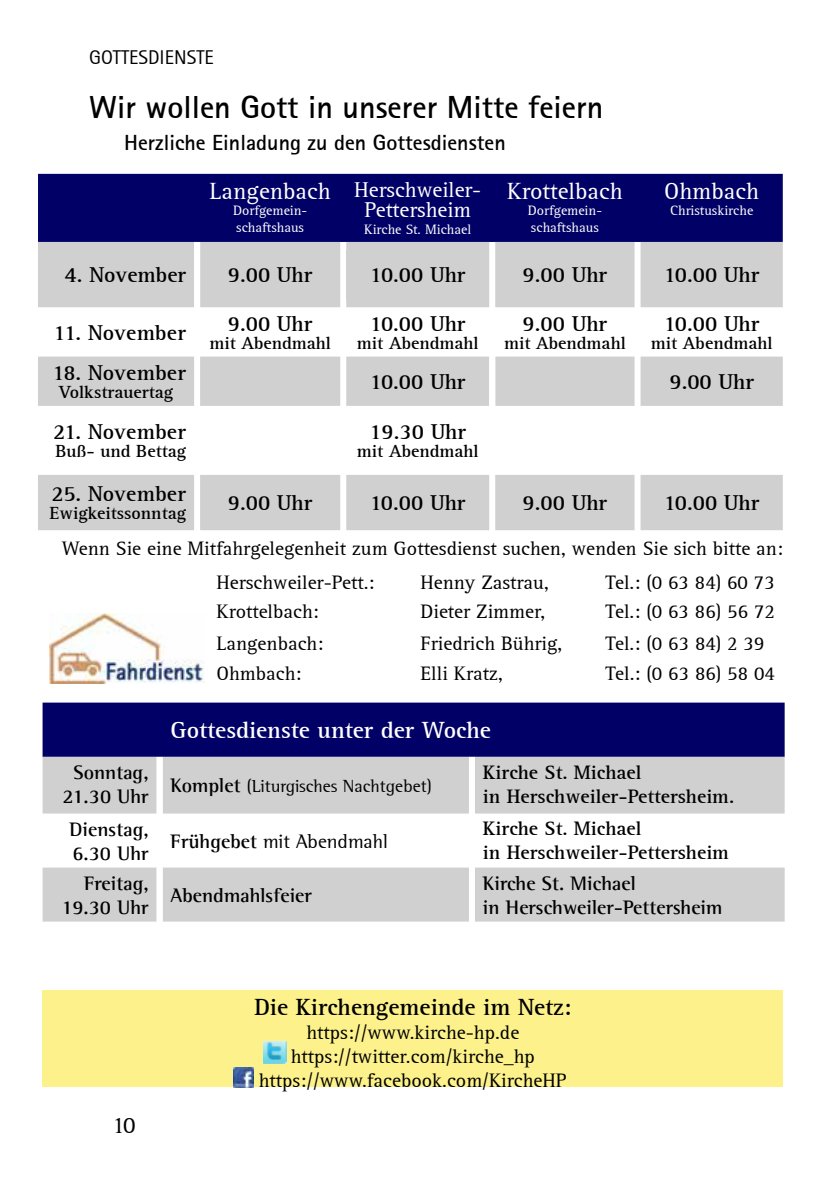
<style>
.page{position:relative;width:840px;height:1191px;background:#fff}
.page>*{position:absolute;margin:0;border:0;box-sizing:border-box;transform-origin:0 0}
.t1{font:700 32px "Rotis Sans Serif";color:#000}
.t2{font:24px "Rotis Serif";color:#fff}
.t3{font:700 24px "Rotis Serif";color:#fff}
.t4{font:700 24px "Rotis Serif";color:#000}
.t5{font:24px "Rotis Serif";color:#000}
.t6{font:700 22px "Rotis Serif";color:#000}
.t7{font:700 22px "Rotis Sans Serif";color:#000}
.t8{font:22px/20px "Rotis Serif";color:#fff;text-align:center}
.t9{font:20px/24px "Rotis Serif";color:#000;text-align:center}
.t10{font:700 20px/24px "Rotis Semi Serif";color:#000}
.t11{font:700 20px/24px "Rotis Serif";color:#000}
.t12{font:20px "Rotis Semi Serif";color:#000}
.t13{font:20px "Rotis Sans Serif";color:#000}
.t14{font:700 18px "Rotis Serif";color:#000}
.t15{font:18px "Rotis Semi Serif";color:#000}
.t16{font:14px/16.8px "Rotis Serif";color:#fff}
.s1{font-weight:700;font-size:20px}
.s2{font-weight:700}
</style>
<div class="page">
<div style="left:43px;top:991px;width:739px;height:96px;background:#fcf18a"></div>
<img style="left:263px;top:1041px;width:23px;height:22px">
<img style="left:233px;top:1067px;width:21px;height:20px">
<div style="left:38px;top:174px;width:744px;height:68px;background:#006"></div>
<svg style="left:38px;top:242px;width:744px;height:288px;fill:#d0d0d0"></svg>
<svg style="left:194px;top:242px;width:301px;height:164px;fill:#d0d0d0"></svg>
<div style="left:346px;top:250px;width:143px;height:49px;background:#d0d0d0"></div>
<div style="left:43px;top:702px;width:741px;height:55px;background:#006"></div>
<svg style="left:43px;top:757px;width:741px;height:164px;fill:#d0d0d0"></svg>
<svg style="left:156px;top:757px;width:318px;height:164px;fill:#d0d0d0"></svg>
<img style="left:49px;top:613px;width:155px;height:70px">
<p class="t13" style="left:89px;top:45px;width:126px">GOTTESDIENSTE</p>
<h1 class="t1" style="left:89px;top:87px;width:515px">Wir wollen Gott in unserer Mitte feiern</h1>
<p class="t7" style="left:124px;top:129px;width:383px">Herzliche Einladung zu den Gottesdiensten</p>
<p class="t2" style="left:209px;top:177px;width:123px">Langenbach</p>
<p class="t16" style="left:233px;top:203px;width:76px">Dorfgemein&shy;schaftshaus</p>
<p class="t2" style="left:506px;top:177px;width:117px">Krottelbach</p>
<p class="t16" style="left:527px;top:203px;width:76px">Dorfgemein&shy;schaftshaus</p>
<p class="t8" style="left:354px;top:180px;width:128px">Herschweiler-<br>Pettersheim</p>
<p class="t16" style="left:364px;top:221px;width:109px">Kirche St. Michael</p>
<p class="t2" style="left:664px;top:177px;width:96px">Ohmbach</p>
<p class="t16" style="left:669px;top:203px;width:85px">Christuskirche</p>
<p class="t6" style="left:64px;top:262px;width:123px">4. November</p>
<p class="t6" style="left:228px;top:262px;width:86px">9.00 Uhr</p>
<p class="t6" style="left:370px;top:262px;width:97px">10.00 Uhr</p>
<p class="t6" style="left:522px;top:262px;width:86px">9.00 Uhr</p>
<p class="t6" style="left:663px;top:262px;width:97px">10.00 Uhr</p>
<p class="t6" style="left:53px;top:319px;width:134px">11. November</p>
<p class="t6" style="left:52px;top:359px;width:135px">18. November</p>
<p class="t14" style="left:59px;top:381px;width:116px">Volkstrauertag</p>
<p class="t6" style="left:53px;top:419px;width:134px">21. November</p>
<p class="t14" style="left:55px;top:440px;width:132px">Buß- und Bettag</p>
<p class="t6" style="left:228px;top:310px;width:86px">9.00 Uhr</p>
<p class="t14" style="left:209px;top:332px;width:123px">mit Abendmahl</p>
<p class="t6" style="left:370px;top:310px;width:97px">10.00 Uhr</p>
<p class="t14" style="left:357px;top:332px;width:123px">mit Abendmahl</p>
<p class="t6" style="left:522px;top:310px;width:86px">9.00 Uhr</p>
<p class="t14" style="left:504px;top:332px;width:123px">mit Abendmahl</p>
<p class="t6" style="left:663px;top:310px;width:97px">10.00 Uhr</p>
<p class="t14" style="left:650px;top:332px;width:123px">mit Abendmahl</p>
<p class="t6" style="left:370px;top:368px;width:97px">10.00 Uhr</p>
<p class="t6" style="left:669px;top:368px;width:86px">9.00 Uhr</p>
<p class="t6" style="left:369px;top:419px;width:98px">19.30 Uhr</p>
<p class="t14" style="left:357px;top:440px;width:123px">mit Abendmahl</p>
<p class="t6" style="left:52px;top:481px;width:136px">25. November</p>
<p class="t14" style="left:49px;top:502px;width:138px">Ewigkeitssonntag</p>
<p class="t6" style="left:228px;top:490px;width:86px">9.00 Uhr</p>
<p class="t6" style="left:370px;top:490px;width:97px">10.00 Uhr</p>
<p class="t6" style="left:522px;top:490px;width:86px">9.00 Uhr</p>
<p class="t6" style="left:663px;top:490px;width:97px">10.00 Uhr</p>
<p class="t9" style="left:216px;top:532px;width:567px;line-height:33.4px;text-align:left;text-indent:-154px">Wenn Sie eine Mitfahrgelegenheit zum Gottesdienst suchen, wenden Sie sich bitte an:<br>Herschweiler-Pett.:</p>
<p class="t9" style="left:420px;top:570px;width:130px">Henny Zastrau,</p>
<p class="t9" style="left:605px;top:570px;width:171px">Tel.: (0 63 84) 60 73</p>
<p class="t10" style="left:62px;top:760px;width:88px;text-align:center">Sonntag,<br>21.30 Uhr</p>
<p class="t9" style="left:216px;top:600px;width:104px">Krottelbach:</p>
<p class="t9" style="left:420px;top:600px;width:126px">Dieter Zimmer,</p>
<p class="t9" style="left:605px;top:600px;width:171px">Tel.: (0 63 86) 56 72</p>
<p class="t9" style="left:216px;top:631px;width:108px">Langenbach:</p>
<p class="t9" style="left:420px;top:631px;width:143px">Friedrich Bührig,</p>
<p class="t9" style="left:605px;top:631px;width:160px">Tel.: (0 63 84) 2 39</p>
<p class="t9" style="left:216px;top:661px;width:86px">Ohmbach:</p>
<p class="t9" style="left:420px;top:661px;width:84px">Elli Kratz,</p>
<p class="t9" style="left:605px;top:661px;width:171px">Tel.: (0 63 86) 58 04</p>
<p class="t3" style="left:170px;top:716px;width:321px">Gottesdienste unter der Woche</p>
<p class="t15" style="left:170px;top:775px;width:262px"><span class="s1">Komplet</span> (Liturgisches Nachtgebet)</p>
<p class="t11" style="left:482px;top:760px;width:252px">Kirche St. Michael<br>in Herschweiler-Pettersheim.</p>
<p class="t10" style="left:70px;top:816px;width:80px">Dienstag,<br>6.30 Uhr</p>
<p class="t12" style="left:170px;top:829px;width:219px"><span class="s2">Frühgebet</span> mit Abendmahl</p>
<p class="t11" style="left:482px;top:817px;width:247px">Kirche St. Michael<br>in Herschweiler-Pettersheim</p>
<p class="t10" style="left:61px;top:870px;width:89px;text-align:right">Freitag,<br>19.30 Uhr</p>
<p class="t10" style="left:170px;top:882px;width:143px">Abendmahlsfeier</p>
<p class="t10" style="left:482px;top:870px;width:241px">Kirche St. Michael<br>in Herschweiler-Pettersheim</p>
<p class="t5" style="left:112px;top:1110px;width:25px">10</p>
<p class="t4" style="left:254px;top:992px;width:318px">Die Kirchengemeinde im Netz:</p>
<p class="t9" style="left:259px;top:1020px;width:309px">https://www.kirche-hp.de https://twitter.com/kirche_hp https://www.facebook.com/KircheHP</p>
</div>
